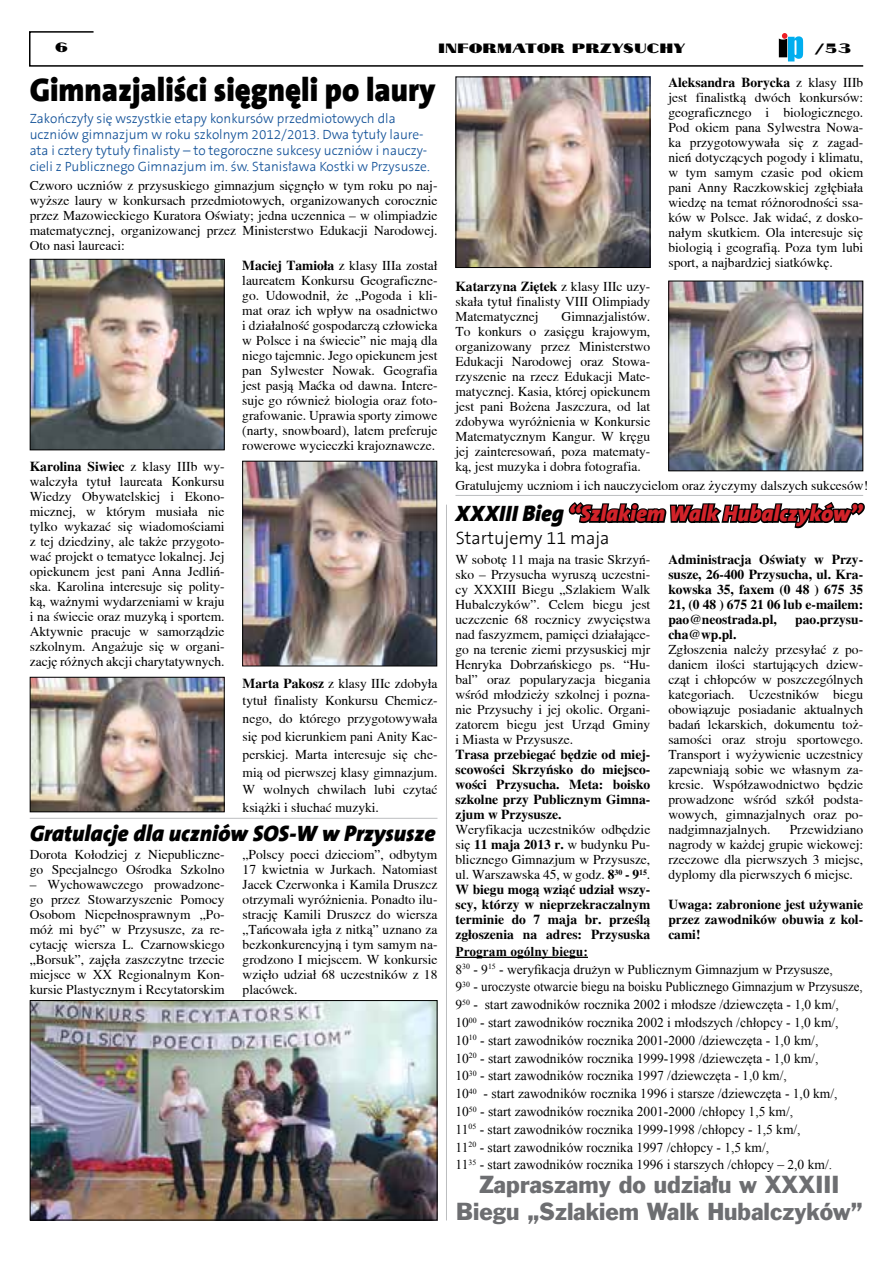
<style>
.page{position:relative;width:893px;height:1263px;background:#fff}
.page>*{position:absolute;margin:0;border:0;box-sizing:border-box;transform-origin:0 0}
.t1{font:900 33px "The Sans CEB9";color:#000;scale:.93 1}
.t2{font:22.5px/27px "Frank Goth EU";color:#6d6e71;text-align:center}
.t3{font:italic 900 22.5px "The Sans CEB9";color:#000}
.t4{font:italic 900 22.5px "The Sans CEB9";color:#d2232a}
.t5{font:300 18px "The Sans CEB3";color:#000}
.t6{font:13.5px/15px "Toronto";color:#000;text-align:justify}
.t7{font:13.5px/17.9px "Times New Roman";color:#000}
.t8{font:700 13.5px/15px "Toronto";color:#000;text-align:justify}
.t9{font:300 13.5px/16.2px "The Sans CEB3";color:#0e4e96}
.t10{font:13.5px "Cyklop";color:#000}
.s1{font-weight:700}
.s2{color:#000}
.s3{font-weight:400}
</style>
<div class="page">
<svg style="left:29px;top:31px;width:835px;height:36px"></svg>
<hr style="left:30px;top:818px;width:407px;height:1px;background:#bcbec0">
<hr style="left:455px;top:495px;width:408px;height:1px;background:#bcbec0">
<hr style="left:446px;top:505px;width:1px;height:715px;background:#bcbec0">
<svg style="left:568px;top:289px;width:297px;height:240px"></svg>
<img style="left:457px;top:79px;width:191px;height:187px">
<div style="left:455px;top:77px;width:195px;height:191px;border:1px solid #000"></div>
<img style="left:244px;top:463px;width:191px;height:201px">
<div style="left:242px;top:461px;width:195px;height:205px;border:1px solid #000"></div>
<img style="left:670px;top:283px;width:191px;height:186px">
<div style="left:668px;top:281px;width:195px;height:190px;border:1px solid #000"></div>
<img style="left:32px;top:261px;width:191px;height:187px">
<div style="left:30px;top:259px;width:195px;height:191px;border:1px solid #000"></div>
<img style="left:32px;top:679px;width:191px;height:131px">
<div style="left:30px;top:677px;width:195px;height:135px;border:1px solid #000"></div>
<img style="left:32px;top:1002px;width:403px;height:216px">
<div style="left:30px;top:1000px;width:407px;height:220px;border:1px solid #000"></div>
<hr style="left:455px;top:957px;width:133px;height:1px;background:#000">
<p class="t10" style="left:55px;top:37px;width:15px">6</p>
<p class="t10" style="left:438px;top:37px;width:249px">INFORMATOR PRZYSUCHY</p>
<p class="t10" style="left:815px;top:37px;width:38px">/53</p>
<h1 class="t1" style="left:30px;top:70px;width:438px">Gimnazjaliści sięgnęli po laury</h1>
<p class="t9" style="left:30px;top:111px;width:402px">Zakończyły się wszystkie etapy konkursów przedmiotowych dla uczniów gimnazjum w roku szkolnym 2012/2013. Dwa tytuły laure&shy;ata i cztery tytuły finalisty – to tegoroczne sukcesy uczniów i nauczy&shy;cieli z Publicznego Gimnazjum im. św. Stanisława Kostki w Przysusze.</p>
<p class="t6" style="left:30px;top:178px;width:409px">Czworo uczniów z przysuskiego gimnazjum sięgnęło w tym roku po naj&shy;wyższe laury w konkursach przedmiotowych, organizowanych corocznie przez Mazowieckiego Kuratora Oświaty; jedna uczennica – w olimpiadzie matematycznej, organizowanej przez Ministerstwo Edukacji Narodowej.<br>Oto nasi laureaci:</p>
<p class="t6" style="left:30px;top:459px;width:196px"><span class="s1">Karolina Siwiec</span> z klasy IIIb wy&shy;walczyła tytuł laureata Konkursu Wiedzy Obywatelskiej i Ekono&shy;micznej, w którym musiała nie tylko wykazać się wiadomościami z tej dziedziny, ale także przygoto&shy;wać projekt o tematyce lokalnej. Jej opiekunem jest pani Anna Jedliń&shy;ska. Karolina interesuje się polity&shy;ką, ważnymi wydarzeniami w kraju i na świecie oraz muzyką i sportem.<br>Aktywnie pracuje w samorządzie szkolnym. Angażuje się w organi&shy;zację różnych akcji charytatywnych.</p>
<p class="t6" style="left:242px;top:257px;width:197px"><span class="s1">Maciej Tamioła</span> z klasy IIIa został laureatem Konkursu Geograficzne&shy;go. Udowodnił, że „Pogoda i kli&shy;mat oraz ich wpływ na osadnictwo i działalność gospodarczą człowieka w Polsce i na świecie” nie mają dla niego tajemnic. Jego opiekunem jest pan Sylwester Nowak. Geografia jest pasją Maćka od dawna. Intere&shy;suje go również biologia oraz foto&shy;grafowanie. Uprawia sporty zimowe (narty, snowboard), latem preferuje rowerowe wycieczki krajoznawcze.</p>
<p class="t6" style="left:243px;top:674px;width:196px;line-height:17.9px"><span class="s1">Marta Pakosz</span> z klasy IIIc zdobyła tytuł finalisty Konkursu Chemicz&shy;nego, do którego przygotowywała się pod kierunkiem pani Anity Kac&shy;perskiej. Marta interesuje się che&shy;mią od pierwszej klasy gimnazjum.<br>W wolnych chwilach lubi czytać książki i słuchać muzyki.</p>
<h2 class="t3" style="left:30px;top:820px;width:407px">Gratulacje dla uczniów SOS-W w Przysusze</h2>
<p class="t6" style="left:30px;top:847px;width:196px">Dorota Kołodziej z Niepubliczne&shy;go Specjalnego Ośrodka Szkolno</p>
<p class="t6" style="left:30px;top:877px;width:196px">– Wychowawczego prowadzone&shy;go przez Stowarzyszenie Pomocy Osobom Niepełnosprawnym „Po&shy;móż mi być” w Przysusze, za re&shy;cytację wiersza L. Czarnowskiego „Borsuk”, zajęła zaszczytne trzecie miejsce w XX Regionalnym Kon&shy;kursie Plastycznym i Recytatorskim</p>
<p class="t6" style="left:243px;top:847px;width:196px">„Polscy poeci dzieciom”, odbytym 17 kwietnia w Jurkach. Natomiast Jacek Czerwonka i Kamila Druszcz otrzymali wyróżnienia. Ponadto ilu&shy;strację Kamili Druszcz do wiersza „Tańcowała igła z nitką” uznano za bezkonkurencyjną i tym samym na&shy;grodzono I miejscem. W konkursie wzięło udział 68 uczestników z 18 placówek.</p>
<p class="t6" style="left:455px;top:279px;width:196px"><span class="s1">Katarzyna Ziętek</span> z klasy IIIc uzy&shy;skała tytuł finalisty VIII Olimpiady Matematycznej</p>
<p class="t6" style="left:455px;top:309px;width:196px;text-indent:106px">Gimnazjalistów.<br>To konkurs o zasięgu krajowym, organizowany przez Ministerstwo Edukacji Narodowej oraz Stowa&shy;rzyszenie na rzecz Edukacji Mate&shy;matycznej. Kasia, której opiekunem jest pani Bożena Jaszczura, od lat zdobywa wyróżnienia w Konkursie Matematycznym Kangur. W kręgu jej zainteresowań, poza matematy&shy;ką, jest muzyka i dobra fotografia.</p>
<p class="t6" style="left:668px;top:75px;width:196px"><span class="s1">Aleksandra Borycka</span> z klasy IIIb jest finalistką dwóch konkursów: geograficznego i biologicznego.<br>Pod okiem pana Sylwestra Nowa&shy;ka przygotowywała się z zagad&shy;nień dotyczących pogody i klimatu, w tym samym czasie pod okiem pani Anny Raczkowskiej zgłębiała wiedzę na temat różnorodności ssa&shy;ków w Polsce. Jak widać, z dosko&shy;nałym skutkiem. Ola interesuje się biologią i geografią. Poza tym lubi sport, a najbardziej siatkówkę.</p>
<p class="t6" style="left:455px;top:478px;width:414px">Gratulujemy uczniom i ich nauczycielom oraz życzymy dalszych sukcesów!</p>
<h2 class="t4" style="left:455px;top:500px;width:408px"><span class="s2">XXXIII Bieg</span> “Szlakiem Walk Hubalczyków”</h2>
<h3 class="t5" style="left:456px;top:528px;width:155px">Startujemy 11 maja</h3>
<p class="t6" style="left:455px;top:552px;width:196px">W sobotę 11 maja na trasie Skrzyń&shy;sko – Przysucha wyruszą uczestni&shy;cy XXXIII Biegu „Szlakiem Walk Hubalczyków”. Celem biegu jest uczczenie 68 rocznicy zwycięstwa nad faszyzmem, pamięci działające&shy;go na terenie ziemi przysuskiej mjr Henryka Dobrzańskiego ps. “Hu&shy;bal” oraz popularyzacja biegania wśród młodzieży szkolnej i pozna&shy;nie Przysuchy i jej okolic. Organi&shy;zatorem biegu jest Urząd Gminy i Miasta w Przysusze.</p>
<p class="t8" style="left:455px;top:747px;width:196px">Trasa przebiegać będzie od miej&shy;scowości Skrzyńsko do miejsco&shy;wości Przysucha. Meta: boisko szkolne przy Publicznym Gimna&shy;zjum w Przysusze.</p>
<p class="t8" style="left:455px;top:822px;width:196px"><span class="s3">Weryfikacja uczestników odbędzie się</span> 11 maja 2013 r. <span class="s3">w budynku Pu&shy;blicznego Gimnazjum w Przysusze, ul. Warszawska 45, w godz.</span> 8<sup>30</sup> - 9<sup>15</sup><span class="s3">.<br></span>W biegu mogą wziąć udział wszy&shy;scy, którzy w nieprzekraczalnym terminie do 7 maja br. prześlą zgłoszenia na adres: Przysuska</p>
<p class="t8" style="left:668px;top:552px;width:196px">Administracja Oświaty w Przy&shy;susze, 26-400 Przysucha, ul. Kra&shy;kowska 35, faxem (0 48 ) 675 35<br>21, (0 48 ) 675 21 06 lub e-mailem: pao@neostrada.pl,</p>
<p class="t8" style="left:795px;top:612px;width:69px">pao.przysu-</p>
<p class="t8" style="left:668px;top:627px;width:70px">cha@wp.pl.</p>
<p class="t6" style="left:668px;top:642px;width:196px">Zgłoszenia należy przesyłać z po&shy;daniem ilości startujących dziew&shy;cząt i chłopców w poszczególnych kategoriach. Uczestników biegu obowiązuje posiadanie aktualnych badań lekarskich, dokumentu toż&shy;samości oraz stroju sportowego.<br>Transport i wyżywienie uczestnicy zapewniają sobie we własnym za&shy;kresie. Współzawodnictwo będzie prowadzone wśród szkół podsta&shy;wowych, gimnazjalnych oraz po&shy;nadgimnazjalnych.</p>
<p class="t6" style="left:668px;top:822px;width:196px;text-indent:121px">Przewidziano nagrody w każdej grupie wiekowej: rzeczowe dla pierwszych 3 miejsc, dyplomy dla pierwszych 6 miejsc.</p>
<p class="t8" style="left:668px;top:897px;width:196px">Uwaga: zabronione jest używanie przez zawodników obuwia z kol&shy;cami!</p>
<p class="t7" style="left:455px;top:942px;width:409px"><span class="s1">Program ogólny biegu:<br></span>8<sup>30</sup> - 9<sup>15</sup> - weryfikacja drużyn w Publicznym Gimnazjum w Przysusze,<br>9<sup>30</sup> - uroczyste otwarcie biegu na boisku Publicznego Gimnazjum w Przysusze, 9<sup>50</sup> - start zawodników rocznika 2002 i młodsze /dziewczęta - 1,0 km/, 10<sup>00</sup> - start zawodników rocznika 2002 i młodszych /chłopcy - 1,0 km/, 10<sup>10</sup> - start zawodników rocznika 2001-2000 /dziewczęta - 1,0 km/,<br>10<sup>20</sup> - start zawodników rocznika 1999-1998 /dziewczęta - 1,0 km/,<br>10<sup>30</sup> - start zawodników rocznika 1997 /dziewczęta - 1,0 km/,<br>10<sup>40</sup> - start zawodników rocznika 1996 i starsze /dziewczęta - 1,0 km/,<br>10<sup>50</sup> - start zawodników rocznika 2001-2000 /chłopcy 1,5 km/,<br>11<sup>05</sup> - start zawodników rocznika 1999-1998 /chłopcy - 1,5 km/,<br>11<sup>20</sup> - start zawodników rocznika 1997 /chłopcy - 1,5 km/,<br>11<sup>35</sup> - start zawodników rocznika 1996 i starszych /chłopcy – 2,0 km/.</p>
<h2 class="t2" style="left:456px;top:1173px;width:408px">Zapraszamy do udziału w XXXIII<br>Biegu „Szlakiem Walk Hubalczyków”</h2>
</div>
